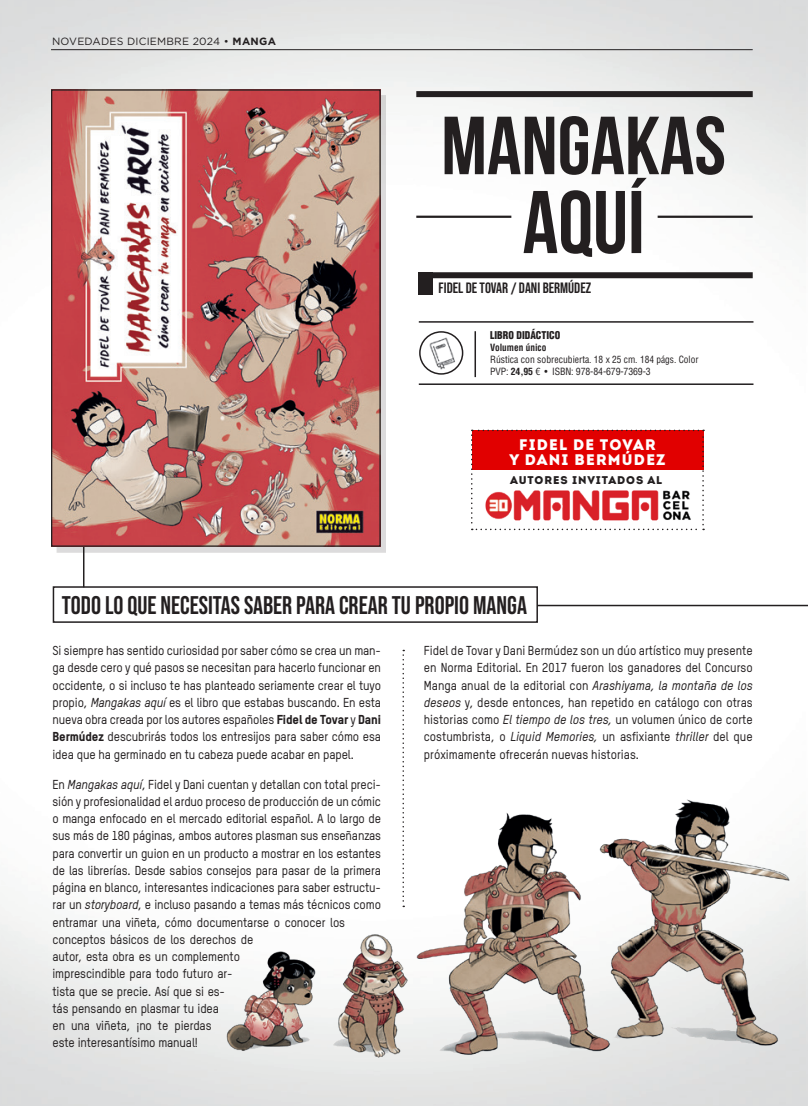
<style>
.page{position:relative;width:808px;height:1106px;background:#fff}
.page>*{position:absolute;margin:0;border:0;box-sizing:border-box;transform-origin:0 0}
.t1{font:88.65px "Bebas Neue";color:#231f20}
.t2{font:82.2px "Bebas Neue";color:#231f20}
.TEXTO_GENERAL{font:700 25.5px "Bebas Neue Pro";color:#231f20}
.t3{font:900 15.3px "Intro";letter-spacing:.08em;color:#fff}
.t4{font:700 15px "Bebas Neue Pro";color:#231f20}
.TEXTO_GENERAL-2{font:500 12.75px/17.2px "TSTAR";letter-spacing:-.01em;color:#231f20;text-align:justify;scale:.95 1}
.t5{font:900 11.25px "Intro";letter-spacing:.08em;color:#231f20}
.t6{font:10.5px "Gotham";letter-spacing:.02em;color:#231f20}
.t7{font:900 condensed 10.5px "Helvetica LT Std";color:#231f20;scale:.95 1}
.t8{font:condensed 9.75px "Helvetica LT Std";color:#231f20}
.t9{font:700 condensed 9.75px "Helvetica LT Std";color:#231f20;scale:.95 1}
.s1{font-weight:700}
.s2{font-style:italic}
.s3{font-weight:800}
</style>
<div class="page">
<img style="left:0;top:0;width:808px;height:1106px">
<hr style="left:171px;top:605px;width:637px;height:1px;background:#231f20">
<div style="left:53px;top:587px;width:484px;height:35px;background:#fff"></div>
<div style="left:53px;top:586px;width:485px;height:37px;border:2px solid #231f20"></div>
<div style="left:416px;top:91px;width:337px;height:6px;background:#231f20"></div>
<hr style="left:416px;top:216px;width:95px;height:2px;background:#231f20">
<hr style="left:658px;top:216px;width:95px;height:2px;background:#231f20">
<div style="left:421px;top:272px;width:332px;height:6px;background:#231f20"></div>
<div style="left:419px;top:272px;width:14px;height:22px;background:#231f20"></div>
<hr style="left:474px;top:331px;width:2px;height:46px;background:#231f20">
<hr style="left:419px;top:321px;width:334px;height:2px;background:#231f20">
<hr style="left:419px;top:383px;width:334px;height:2px;background:#231f20">
<img style="left:420px;top:332px;width:43px;height:42px;border-radius:21px">
<div style="left:419px;top:331px;width:44px;height:44px;border:2px solid #231f20;border-radius:50%"></div>
<hr style="left:83px;top:422px;width:1px;height:165px;background:#231f20">
<div style="left:56px;top:95px;width:330px;height:457px;background:#dcdbdc"></div>
<img style="left:53px;top:91px;width:326px;height:454px">
<div style="left:51px;top:89px;width:330px;height:458px;border:1px solid #231f20"></div>
<svg style="left:471px;top:429px;width:233px;height:104px"></svg>
<img style="left:483px;top:487px;width:211px;height:37px">
<svg style="left:402px;top:649px;width:2px;height:74px"></svg>
<img style="left:163px;top:723px;width:248px;height:382px">
<img style="left:411px;top:695px;width:397px;height:408px">
<hr style="left:51px;top:49px;width:702px;height:1px;background:#231f20">
<p class="t6" style="left:52px;top:35px;width:225px">NOVEDADES DICIEMBRE 2024 • <span class="s1">MANGA</span></p>
<p class="t2" style="left:441px;top:101px;width:286px">MANGAKAS</p>
<p class="t1" style="left:523px;top:174px;width:124px">AQUÍ</p>
<p class="t4" style="left:439px;top:279px;width:154px">FIDEL DE TOVAR / DANI BERMÚDEZ</p>
<p class="t7" style="left:490px;top:328px;width:75px">LIBRO DIDÁCTICO</p>
<p class="t9" style="left:490px;top:341px;width:61px">Volumen único</p>
<p class="t8" style="left:490px;top:353px;width:210px">Rústica con sobrecubierta. 18 x 25 cm. 184 págs. Color</p>
<p class="t8" style="left:490px;top:365px;width:162px">PVP: <span class="s1">24,95</span> € • ISBN: 978-84-679-7369-3</p>
<p class="t3" style="left:519px;top:434px;width:138px">FIDEL DE TOVAR</p>
<p class="t3" style="left:509px;top:450px;width:158px">Y DANI BERMÚDEZ</p>
<p class="t5" style="left:510px;top:472px;width:153px">AUTORES INVITADOS AL</p>
<p class="TEXTO_GENERAL" style="left:62px;top:590px;width:466px">TODO LO QUE NECESITAS SABER PARA CREAR TU PROPIO MANGA</p>
<p class="TEXTO_GENERAL-2" style="left:52px;top:641px;width:347px">Si siempre has sentido curiosidad por saber cómo se crea un man&shy;ga desde cero y qué pasos se necesitan para hacerlo funcionar en occidente, o si incluso te has planteado seriamente crear el tuyo propio, <span class="s2">Mangakas aquí</span> es el libro que estabas buscando. En esta nueva obra creada por los autores españoles <span class="s3">Fidel de Tovar</span> y <span class="s3">Dani Bermúdez</span> descubrirás todos los entresijos para saber cómo esa idea que ha germinado en tu cabeza puede acabar en papel.</p>
<p class="TEXTO_GENERAL-2" style="left:52px;top:775px;width:347px;text-align:left">En <span class="s2">Mangakas aquí</span>, Fidel y Dani cuentan y detallan con total preci&shy;sión y profesionalidad el arduo proceso de producción de un cómic o manga enfocado en el mercado editorial español. A lo largo de sus más de 180 páginas, ambos autores plasman sus enseñanzas para convertir un guion en un producto a mostrar en los estantes de las librerías. Desde sabios consejos para pasar de la primera página en blanco, interesantes indicaciones para saber estructu&shy;rar un <span class="s2">storyboard</span>, e incluso pasando a temas más técnicos como entramar una viñeta, cómo documentarse o conocer los conceptos básicos de los derechos de<br>autor, esta obra es un complemento<br>imprescindible para todo futuro ar-<br>tista que se precie. Así que si es-<br>tás pensando en plasmar tu idea<br>en una viñeta, ¡no te pierdas<br>este interesantísimo manual!</p>
<p class="TEXTO_GENERAL-2" style="left:424px;top:641px;width:348px">Fidel de Tovar y Dani Bermúdez son un dúo artístico muy presente en Norma Editorial. En 2017 fueron los ganadores del Concurso Manga anual de la editorial con <span class="s2">Arashiyama, la montaña de los deseos</span> y, desde entonces, han repetido en catálogo con otras historias como <span class="s2">El tiempo de los tres,</span> un volumen único de corte costumbrista, o <span class="s2">Liquid Memories,</span> un asfixiante <span class="s2">thriller</span> del que próximamente ofrecerán nuevas historias.</p>
</div>
